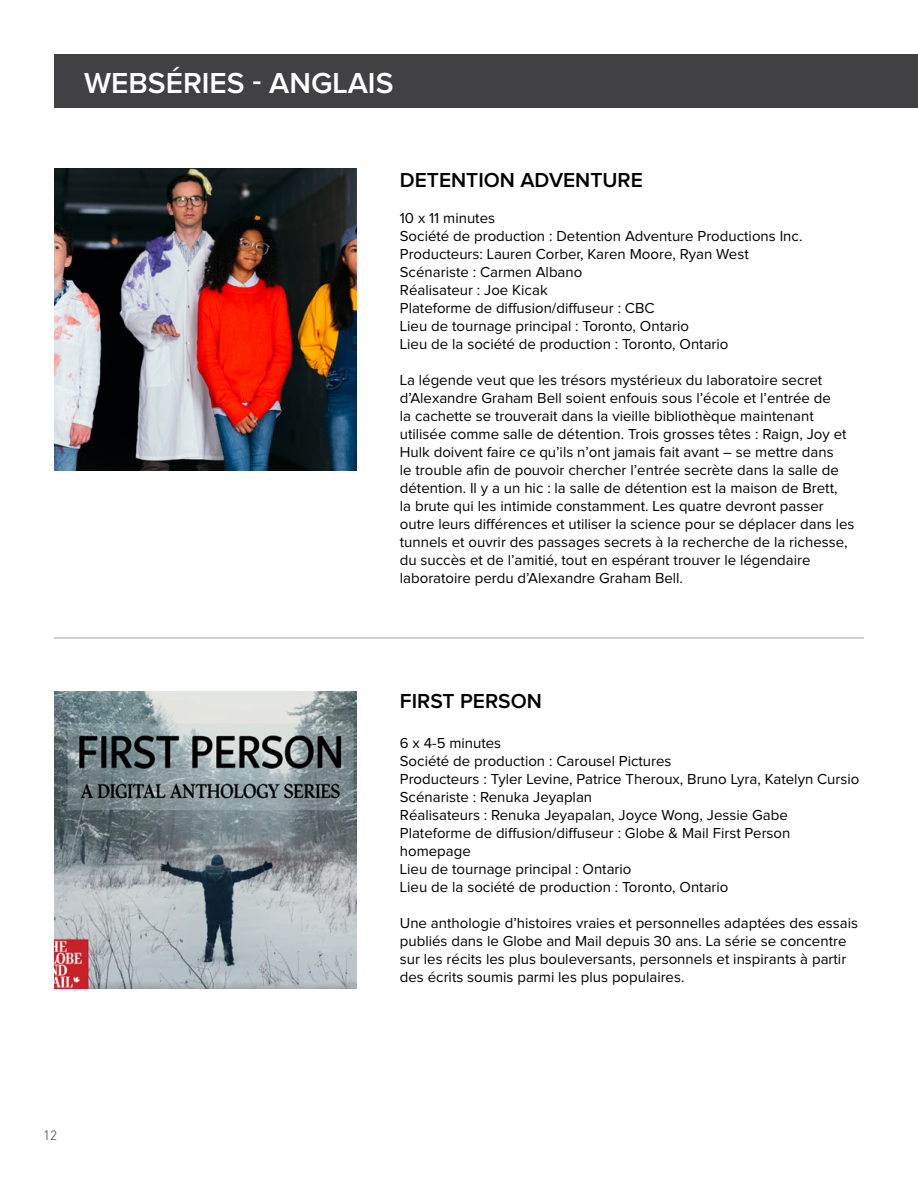
<style>
.page{position:relative;width:918px;height:1188px;background:#fff}
.page>*{position:absolute;margin:0;border:0;box-sizing:border-box;transform-origin:0 0}
.t1{font:600 30px "Proxima Nova";color:#fff}
.t2{font:600 21px "Proxima Nova";color:#000}
.t3{font:15px/18px "Proxima Nova";color:#000}
.t4{font:13.5px "DIN Pro";color:#656668}
</style>
<div class="page">
<div style="left:54px;top:54px;width:864px;height:54px;background:#414042"></div>
<hr style="left:54px;top:637px;width:810px;height:2px;background:#000">
<img style="left:54px;top:168px;width:302px;height:302px">
<img style="left:54px;top:692px;width:302px;height:296px">
<h1 class="t1" style="left:84px;top:69px;width:311px">WEBSÉRIES - ANGLAIS</h1>
<h2 class="t2" style="left:400px;top:170px;width:245px">DETENTION ADVENTURE</h2>
<p class="t3" style="left:400px;top:210px;width:404px">10 x 11 minutes<br>Société de production : Detention Adventure Productions Inc.<br>Producteurs: Lauren Corber, Karen Moore, Ryan West Scénariste : Carmen Albano<br>Réalisateur : Joe Kicak<br>Plateforme de diffusion/diffuseur : CBC<br>Lieu de tournage principal : Toronto, Ontario<br>Lieu de la société de production : Toronto, Ontario</p>
<p class="t3" style="left:400px;top:372px;width:456px">La légende veut que les trésors mystérieux du laboratoire secret d’Alexandre Graham Bell soient enfouis sous l’école et l’entrée de<br>la cachette se trouverait dans la vieille bibliothèque maintenant utilisée comme salle de détention. Trois grosses têtes : Raign, Joy et Hulk doivent faire ce qu’ils n’ont jamais fait avant – se mettre dans<br>le trouble afin de pouvoir chercher l’entrée secrète dans la salle de détention. Il y a un hic : la salle de détention est la maison de Brett,<br>la brute qui les intimide constamment. Les quatre devront passer outre leurs différences et utiliser la science pour se déplacer dans les tunnels et ouvrir des passages secrets à la recherche de la richesse, du succès et de l’amitié, tout en espérant trouver le légendaire laboratoire perdu d’Alexandre Graham Bell.</p>
<h2 class="t2" style="left:400px;top:692px;width:144px">FIRST PERSON</h2>
<p class="t3" style="left:400px;top:734px;width:461px">6 x 4-5 minutes<br>Société de production : Carousel Pictures<br>Producteurs : Tyler Levine, Patrice Theroux, Bruno Lyra, Katelyn Cursio Scénariste : Renuka Jeyaplan<br>Réalisateurs : Renuka Jeyapalan, Joyce Wong, Jessie Gabe Plateforme de diffusion/diffuseur : Globe &amp; Mail First Person homepage<br>Lieu de tournage principal : Ontario<br>Lieu de la société de production : Toronto, Ontario</p>
<p class="t3" style="left:400px;top:914px;width:460px">Une anthologie d’histoires vraies et personnelles adaptées des essais publiés dans le Globe and Mail depuis 30 ans. La série se concentre sur les récits les plus bouleversants, personnels et inspirants à partir des écrits soumis parmi les plus populaires.</p>
<p class="t4" style="left:43px;top:1126px;width:16px">12</p>
</div>
